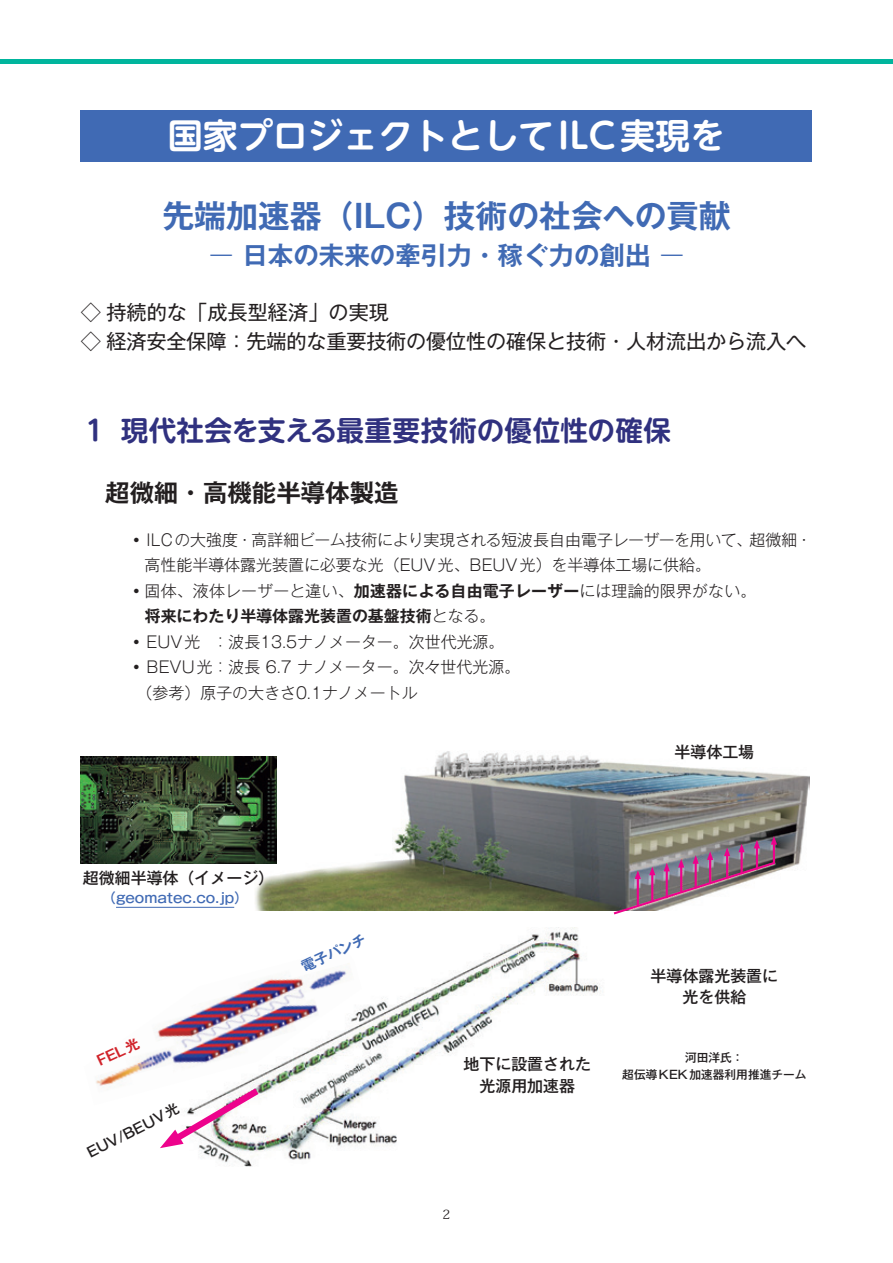
<style>
.page{position:relative;width:893px;height:1263px;background:#fff}
.page>*{position:absolute;margin:0;border:0;box-sizing:border-box;transform-origin:0 0}
.t1{font:700 35.1px "UD Shin M Go Pr 6 N De";color:#fff}
.t2{font:700 31.95px "Gothic MB101 Pr 6 N De";color:#406ab4}
.見出し{font:700 27.6px "UD Shin M Go Pr 6 N De";letter-spacing:.01em;color:#30317f}
.t3{font:700 25.5px "Gothic MB101 Pr 6 N De";color:#406ab4}
.小見出し{font:700 24.45px "Gothic MB101 Pro De";color:#231f20}
.t4{font:20.25px "Gothic MB101 Pr 6 N";letter-spacing:-.01em;color:#231f20}
.本文{font:300 15.9px/25.5px "Gothic MB101 Pr 6 N";color:#231f20}
.キャプション{font:500 15.9px "Gothic MB101 Pr 6 N";color:#231f20}
.本文-2{font:700 15.9px "Gothic MB101 Pr 6 N De";color:#231f20}
.キャプション-2{font:500 13.8px "Gothic MB101 Pr 6 N";color:#406ab4}
.キャプション-3{font:500 13.8px "Gothic MB101 Pr 6 N";color:#231f20}
.キャプション-4{font:700 13.8px "Gothic MB101 Pr 6 N De";color:#406ab4}
.キャプション-5{font:700 13.8px "Gothic MB101 Pr 6 N De";color:#d1232a}
.t5{font:12.75px "Koz Min Pro";color:#231f20}
.キャプション-6{font:500 11.7px "Gothic MB101 Pr 6 N";color:#231f20}
.s1{font-family:"Gothic MB101 Pr 6 N";font-weight:300}
.s2{font-family:"Gothic MB101 Pr 6 N De";font-weight:700}
</style>
<div class="page">
<img style="left:199px;top:927px;width:402px;height:240px">
<img style="left:160px;top:1105px;width:106px;height:45px">
<div style="left:81px;top:111px;width:731px;height:51px;background:#406ab4"></div>
<img style="left:254px;top:751px;width:556px;height:159px">
<img style="left:611px;top:836px;width:166px;height:79px">
<img style="left:96px;top:947px;width:266px;height:158px">
<hr style="left:116px;top:907px;width:118px;height:1px;background:#406ab4">
<img style="left:81px;top:757px;width:195px;height:106px">
<hr style="left:0;top:60px;width:893px;height:4px;background:#00b59d">
<p class="t1" style="left:168px;top:106px;width:559px">国家プロジェクトとしてILC実現を</p>
<p class="t2" style="left:162px;top:189px;width:570px">先端加速器（ILC）技術の社会への貢献</p>
<p class="t3" style="left:208px;top:234px;width:478px"><span class="s1">ー</span> 日本の未来の牽引力・稼ぐ力の創出 <span class="s1">ー</span></p>
<p class="t4" style="left:81px;top:295px;width:310px">◇ 持続的な「成長型経済」の実現</p>
<p class="t4" style="left:81px;top:325px;width:747px">◇ 経済安全保障：先端的な重要技術の優位性の確保と技術・人材流出から流入へ　</p>
<p class="見出し" style="left:81px;top:407px;width:592px">１ 現代社会を支える最重要技術の優位性の確保</p>
<p class="小見出し" style="left:105px;top:472px;width:295px">超微細・高機能半導体製造</p>
<p class="本文" style="left:145px;top:525px;width:669px;text-indent:-16px">・ILCの大強度・高詳細ビーム技術により実現される短波長自由電子レーザーを用いて、超微細・高性能半導体露光装置に必要な光（EUV光、BEUV光）を半導体工場に供給。</p>
<p class="本文" style="left:129px;top:576px;width:629px">・固体、液体レーザーと違い、<span class="s2">加速器による自由電子レーザー</span>には理論的限界がない。</p>
<p class="本文-2" style="left:145px;top:603px;width:352px">将来にわたり半導体露光装置の基盤技術<span class="s1">となる。</span></p>
<p class="本文" style="left:129px;top:627px;width:377px">・EUV光 ：波長13.5ナノメーター。次世代光源。</p>
<p class="本文" style="left:129px;top:653px;width:393px">・BEVU光：波長 6.7 ナノメーター。次々世代光源。</p>
<p class="本文" style="left:129px;top:678px;width:291px">　（参考）原子の大きさ0.1ナノメートル</p>
<p class="キャプション" style="left:83px;top:864px;width:193px">超微細半導体（イメージ）</p>
<p class="キャプション-2" style="left:102px;top:886px;width:147px">（geomatec.co.jp）</p>
<p class="キャプション-5" style="left:93px;top:1051px;width:46px;rotate:-25deg">FEL光</p>
<p class="キャプション-3" style="left:83px;top:1143px;width:103px;rotate:-27deg">EUV/BEUV光</p>
<p class="キャプション-4" style="left:298px;top:957px;width:71px;rotate:-25deg">電子パンチ</p>
<p class="キャプション" style="left:674px;top:739px;width:81px">半導体工場</p>
<p class="キャプション" style="left:463px;top:1051px;width:129px">地下に設置された</p>
<p class="キャプション" style="left:479px;top:1072px;width:97px">光源用加速器</p>
<p class="キャプション" style="left:651px;top:963px;width:129px">半導体露光装置に</p>
<p class="キャプション" style="left:682px;top:984px;width:65px">光を供給</p>
<p class="キャプション-6" style="left:685px;top:1047px;width:60px">河田洋氏：</p>
<p class="キャプション-6" style="left:622px;top:1064px;width:186px">超伝導KEK加速器利用推進チーム</p>
<p class="t5" style="left:443px;top:1205px;width:9px">2</p>
</div>
